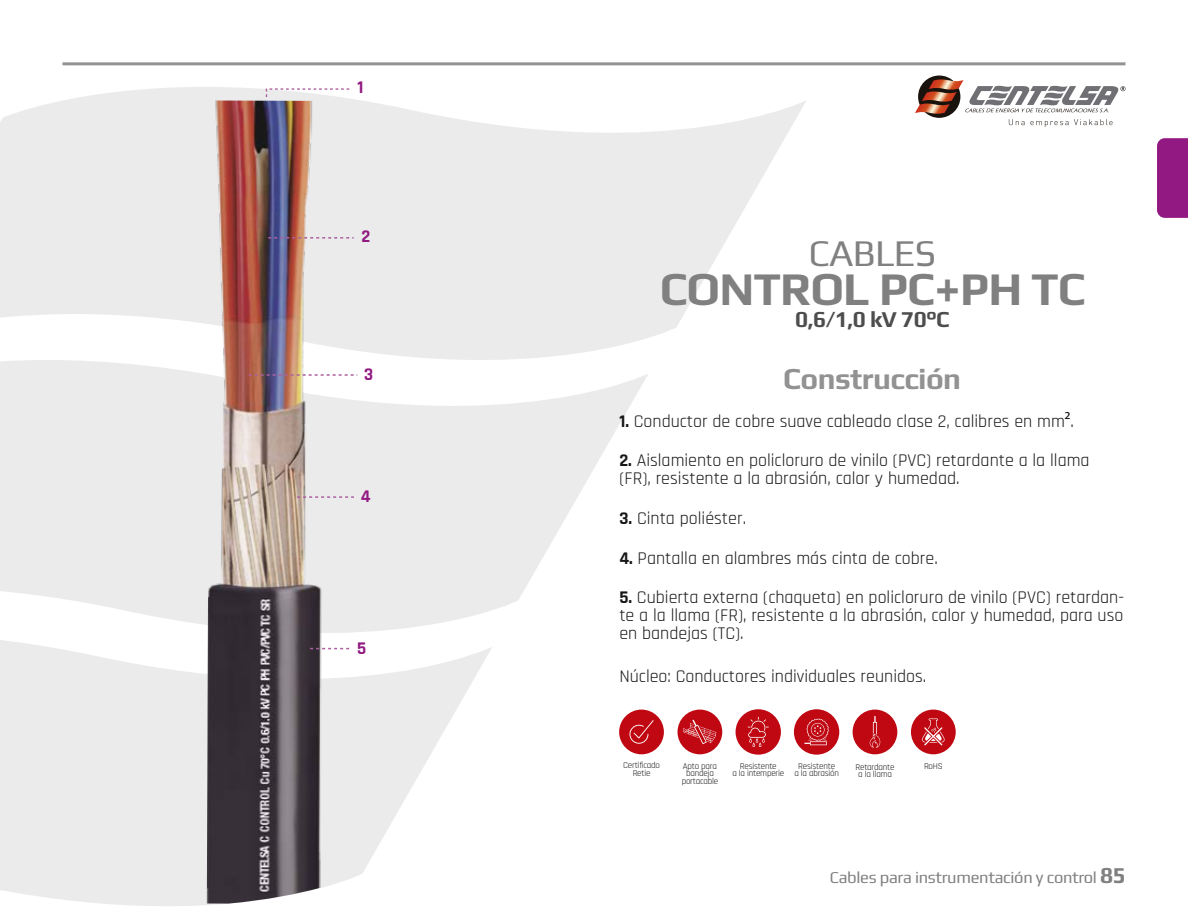
<style>
.page{position:relative;width:1188px;height:918px;background:#fff}
.page>*{position:absolute;margin:0;border:0;box-sizing:border-box;transform-origin:0 0}
.t1{font:700 46.5px "Play";letter-spacing:-.02em;color:#808080}
.t2{font:37.5px "Play";letter-spacing:-.02em;color:#808080}
.t3{font:700 30px "Play";letter-spacing:-.02em;color:#929292}
.t4{font:700 22.5px "Play";color:#4d4d4d}
.t5{font:18px/18px "Rajdhani";color:#171717}
.t6{font:700 18px "Rajdhani";color:#911981}
.t7{font:16.5px "Play";letter-spacing:-.02em;color:#808080}
.t8{font:9px/7.5px "Rajdhani";letter-spacing:-.02em;color:#171717;text-align:center}
.s1{font-weight:700}
.s2{font-family:"Myriad Pro"}
.s3{font-weight:700;font-size:22.5px}
</style>
<div class="page">
<div style="left:918px;top:76px;width:42px;height:42px;background:#19120d;border-radius:50%"></div>
<svg style="left:915px;top:79px;width:211px;height:48px"></svg>
<svg style="left:0;top:87px;width:806px;height:273px;fill:#ebebeb"></svg>
<svg style="left:0;top:360px;width:648px;height:273px;fill:#ebebeb"></svg>
<svg style="left:0;top:640px;width:492px;height:266px;fill:#ebebeb"></svg>
<img style="left:207px;top:100px;width:117px;height:804px">
<div style="left:1157px;top:138px;width:31px;height:80px;background:#911981"></div>
<svg style="left:268px;top:237px;width:86px;height:2px"></svg>
<svg style="left:297px;top:496px;width:57px;height:2px"></svg>
<svg style="left:310px;top:648px;width:41px;height:1px"></svg>
<svg style="left:249px;top:374px;width:108px;height:2px"></svg>
<svg style="left:265px;top:88px;width:88px;height:10px"></svg>
<hr style="left:63px;top:62px;width:1063px;height:3px;background:#929292">
<div style="left:853px;top:710px;width:44px;height:44px;background:#bf0811;border-radius:50%"></div>
<svg style="left:869px;top:716px;width:11px;height:32px"></svg>
<div style="left:619px;top:710px;width:45px;height:44px;background:#bf0811;border-radius:50%"></div>
<svg style="left:629px;top:720px;width:25px;height:24px"></svg>
<div style="left:678px;top:710px;width:44px;height:44px;background:#bf0811;border-radius:50%"></div>
<svg style="left:683px;top:720px;width:33px;height:24px"></svg>
<div style="left:736px;top:709px;width:45px;height:46px;background:#bf0811;border-radius:50%"></div>
<svg style="left:748px;top:717px;width:21px;height:30px"></svg>
<div style="left:794px;top:709px;width:45px;height:46px;background:#bf0811;border-radius:50%"></div>
<svg style="left:804px;top:719px;width:25px;height:26px"></svg>
<div style="left:911px;top:710px;width:45px;height:44px;background:#bf0811;border-radius:50%"></div>
<svg style="left:922px;top:719px;width:23px;height:26px"></svg>
<p class="t6" style="left:358px;top:76px;width:8px">1</p>
<p class="t6" style="left:362px;top:226px;width:10px">2</p>
<p class="t6" style="left:364px;top:363px;width:11px">3</p>
<p class="t6" style="left:361px;top:485px;width:11px">4</p>
<p class="t6" style="left:357px;top:637px;width:11px">5</p>
<h2 class="t2" style="left:809px;top:227px;width:129px">CABLES</h2>
<h1 class="t1" style="left:660px;top:256px;width:427px">CONTROL PC+PH TC</h1>
<p class="t4" style="left:795px;top:303px;width:156px">0,6/1,0 kV 70°C</p>
<h3 class="t3" style="left:783px;top:357px;width:179px">Construcción</h3>
<p class="t5" style="left:619px;top:413px;width:456px"><span class="s1">1.</span> Conductor de cobre suave cableado clase 2, calibres en mm<span class="s2">²</span>.</p>
<p class="t5" style="left:619px;top:452px;width:472px"><span class="s1">2.</span> Aislamiento en policloruro de vinilo (PVC) retardante a la llama (FR), resistente a la abrasión, calor y humedad.</p>
<p class="t5" style="left:619px;top:510px;width:128px"><span class="s1">3.</span> Cinta poliéster.</p>
<p class="t5" style="left:619px;top:550px;width:320px"><span class="s1">4.</span> Pantalla en alambres más cinta de cobre.</p>
<p class="t5" style="left:619px;top:589px;width:506px;text-align:justify"><span class="s1">5.</span> Cubierta externa (chaqueta) en policloruro de vinilo (PVC) retardan&shy;te a la llama (FR), resistente a la abrasión, calor y humedad, para uso en bandejas (TC).</p>
<p class="t5" style="left:619px;top:668px;width:308px">Núcleo: Conductores individuales reunidos.</p>
<p class="t8" style="left:623px;top:762px;width:38px">Certificado<br>Retie</p>
<p class="t8" style="left:794px;top:762px;width:46px">Resistente<br>a la abrasión</p>
<p class="t8" style="left:732px;top:763px;width:53px">Resistente<br>a la intemperie</p>
<p class="t8" style="left:856px;top:763px;width:41px;text-align:left">Retardante a la llama</p>
<p class="t8" style="left:682px;top:763px;width:38px">Apto para bandeja portacable</p>
<p class="t8" style="left:924px;top:763px;width:20px">RoHS</p>
<p class="t7" style="left:830px;top:866px;width:298px">Cables para instrumentación y control <span class="s3">85</span></p>
</div>
